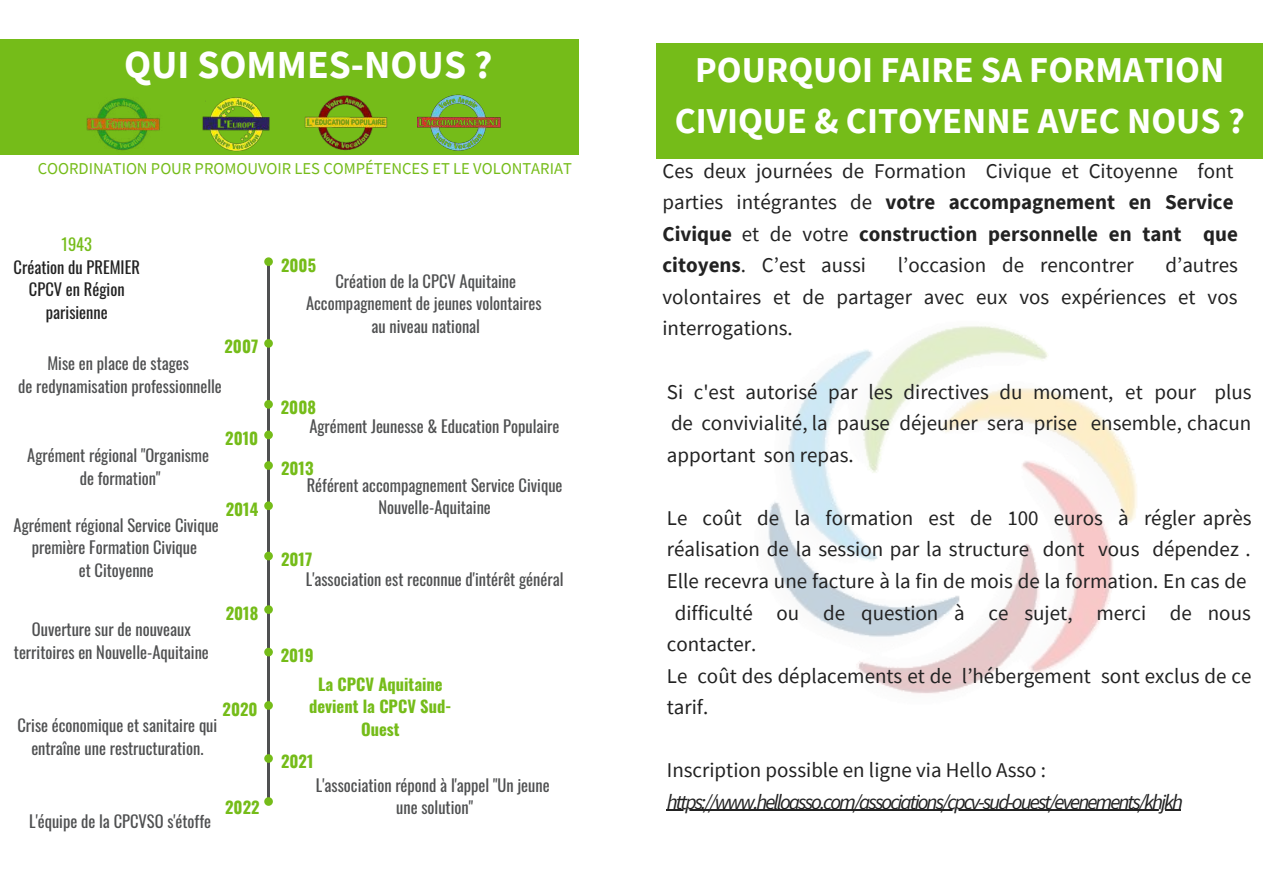
<style>
.page{position:relative;width:1263px;height:894px;background:#fff}
.page>*{position:absolute;margin:0;border:0;box-sizing:border-box;transform-origin:0 0}
.t1{font:700 39.75px "Source Sans Pro";color:#fff}
.t2{font:700 36.45px/50.6px "Source Sans Pro";color:#fff;text-align:center}
.t3{font:21px/31.5px "Source Sans Pro";color:#222;text-align:justify}
.t4{font:italic 21px "Source Sans Pro";letter-spacing:-.095em;color:#222}
.t5{font:16.5px/22.5px "Oswald";color:#4f5051;text-align:center}
.t6{font:700 16.5px/22.5px "Oswald";color:#75bc19;text-align:center}
.t7{font:16.5px "Source Sans Pro";color:#75bc19}
.t8{font:16.5px/22.5px "Oswald";color:#222;text-align:center}
.t9{font:16.5px "Oswald";color:#75bc19}
.s1{font-weight:700}
</style>
<div class="page">
<div style="left:0;top:40px;width:579px;height:115px;background:#75bc19"></div>
<div style="left:657px;top:44px;width:606px;height:115px;background:#75bc19"></div>
<img style="left:86px;top:98px;width:74px;height:53px">
<img style="left:202px;top:97px;width:68px;height:55px">
<img style="left:304px;top:95px;width:84px;height:56px">
<img style="left:417px;top:94px;width:84px;height:57px">
<img style="left:768px;top:326px;width:369px;height:368px">
<hr style="left:667px;top:809px;width:514px;height:1px;background:#222">
<hr style="left:267px;top:259px;width:3px;height:543px;background:#4f5051">
<div style="left:264px;top:257px;width:9px;height:9px;background:#75bc19;border-radius:50%"></div>
<div style="left:264px;top:339px;width:9px;height:8px;background:#75bc19;border-radius:50%"></div>
<div style="left:264px;top:400px;width:9px;height:8px;background:#75bc19;border-radius:50%"></div>
<div style="left:264px;top:430px;width:9px;height:9px;background:#75bc19;border-radius:50%"></div>
<div style="left:264px;top:461px;width:9px;height:8px;background:#75bc19;border-radius:50%"></div>
<div style="left:264px;top:501px;width:9px;height:9px;background:#75bc19;border-radius:50%"></div>
<svg style="left:264px;top:551px;width:9px;height:9px"></svg>
<div style="left:264px;top:605px;width:9px;height:8px;background:#75bc19;border-radius:50%"></div>
<div style="left:264px;top:647px;width:9px;height:9px;background:#75bc19;border-radius:50%"></div>
<div style="left:264px;top:701px;width:9px;height:8px;background:#75bc19;border-radius:50%"></div>
<div style="left:264px;top:754px;width:9px;height:8px;background:#75bc19;border-radius:50%"></div>
<div style="left:264px;top:797px;width:9px;height:8px;background:#75bc19;border-radius:50%"></div>
<h1 class="t1" style="left:124px;top:38px;width:370px">QUI SOMMES-NOUS ?</h1>
<h2 class="t2" style="left:675px;top:44px;width:572px">POURQUOI FAIRE SA FORMATION<br>CIVIQUE &amp; CITOYENNE AVEC NOUS ?</h2>
<p class="t7" style="left:38px;top:158px;width:535px">COORDINATION POUR PROMOUVOIR LES COMPÉTENCES ET LE VOLONTARIAT</p>
<p class="t3" style="left:662px;top:154px;width:577px;text-align:left">Ces deux journées de Formation Civique et Citoyenne font parties intégrantes de <span class="s1">votre accompagnement en Service Civique</span> et de votre <span class="s1">construction personnelle en tant que citoyens</span>. C’est aussi</p>
<p class="t9" style="left:61px;top:231px;width:32px">1943</p>
<p class="t8" style="left:14px;top:255px;width:128px">Création du PREMIER<br>CPCV en Région parisienne</p>
<p class="t3" style="left:662px;top:249px;width:577px;text-indent:503px">d’autres volontaires et de partager avec eux vos expériences et vos interrogations.</p>
<p class="t3" style="left:898px;top:249px;width:237px">l’occasion de rencontrer</p>
<p class="t6" style="left:281px;top:253px;width:36px">2005</p>
<p class="t5" style="left:306px;top:269px;width:237px">Création de la CPCV Aquitaine<br>Accompagnement de jeunes volontaires au niveau national</p>
<p class="t6" style="left:224px;top:334px;width:35px">2007</p>
<p class="t5" style="left:18px;top:351px;width:205px">Mise en place de stages<br>de redynamisation professionnelle</p>
<p class="t5" style="left:27px;top:443px;width:183px">Agrément régional "Organisme de formation"</p>
<p class="t6" style="left:225px;top:426px;width:35px">2010</p>
<p class="t5" style="left:14px;top:512px;width:207px">Agrément régional Service Civique première Formation Civique<br>et Citoyenne</p>
<p class="t6" style="left:226px;top:497px;width:34px">2014</p>
<p class="t5" style="left:14px;top:617px;width:196px">Ouverture sur de nouveaux territoires en Nouvelle-Aquitaine</p>
<p class="t6" style="left:226px;top:600px;width:34px">2018</p>
<p class="t6" style="left:223px;top:696px;width:37px">2020</p>
<p class="t5" style="left:17px;top:713px;width:201px">Crise économique et sanitaire qui entraîne une restructuration.</p>
<p class="t6" style="left:281px;top:395px;width:37px">2008</p>
<p class="t5" style="left:309px;top:414px;width:252px">Agrément Jeunesse &amp; Education Populaire</p>
<p class="t6" style="left:281px;top:456px;width:34px">2013</p>
<p class="t5" style="left:307px;top:472px;width:257px">Référent accompagnement Service Civique<br>Nouvelle-Aquitaine</p>
<p class="t6" style="left:281px;top:547px;width:33px">2017</p>
<p class="t5" style="left:306px;top:567px;width:259px">L'association est reconnue d'intérêt général</p>
<p class="t6" style="left:281px;top:643px;width:34px">2019</p>
<p class="t6" style="left:309px;top:671px;width:144px">La CPCV Aquitaine devient la CPCV Sud-<br>Ouest</p>
<p class="t6" style="left:281px;top:749px;width:34px">2021</p>
<p class="t5" style="left:316px;top:772px;width:235px">L'association répond à l'appel "Un jeune</p>
<p class="t5" style="left:29px;top:809px;width:183px">L'équipe de la CPCVSO s'étoffe</p>
<p class="t6" style="left:225px;top:794px;width:36px">2022</p>
<p class="t5" style="left:396px;top:795px;width:78px">une solution"</p>
<p class="t3" style="left:667px;top:375px;width:586px">Si c'est autorisé par les directives du moment, et pour plus de convivialité, la pause déjeuner sera prise ensemble, chacun apportant son repas.</p>
<p class="t3" style="left:667px;top:501px;width:586px">Le coût de la formation est de 100 euros à régler après</p>
<p class="t3" style="left:667px;top:533px;width:585px">réalisation de la session par la structure dont vous dépendez .</p>
<p class="t3" style="left:667px;top:564px;width:581px">Elle recevra une facture à la fin de mois de la formation. En cas de</p>
<p class="t3" style="left:675px;top:596px;width:578px">difficulté ou de question à ce sujet, merci de nous</p>
<p class="t3" style="left:667px;top:627px;width:91px">contacter.</p>
<p class="t3" style="left:667px;top:659px;width:586px">Le coût des déplacements et de l’hébergement sont exclus de ce</p>
<p class="t3" style="left:667px;top:690px;width:43px">tarif.</p>
<p class="t3" style="left:667px;top:753px;width:381px">Inscription possible en ligne via Hello Asso :</p>
<p class="t4" style="left:667px;top:787px;width:518px">https://www.helloasso.com/associations/cpcv-sud-ouest/evenements/khjkh</p>
</div>
